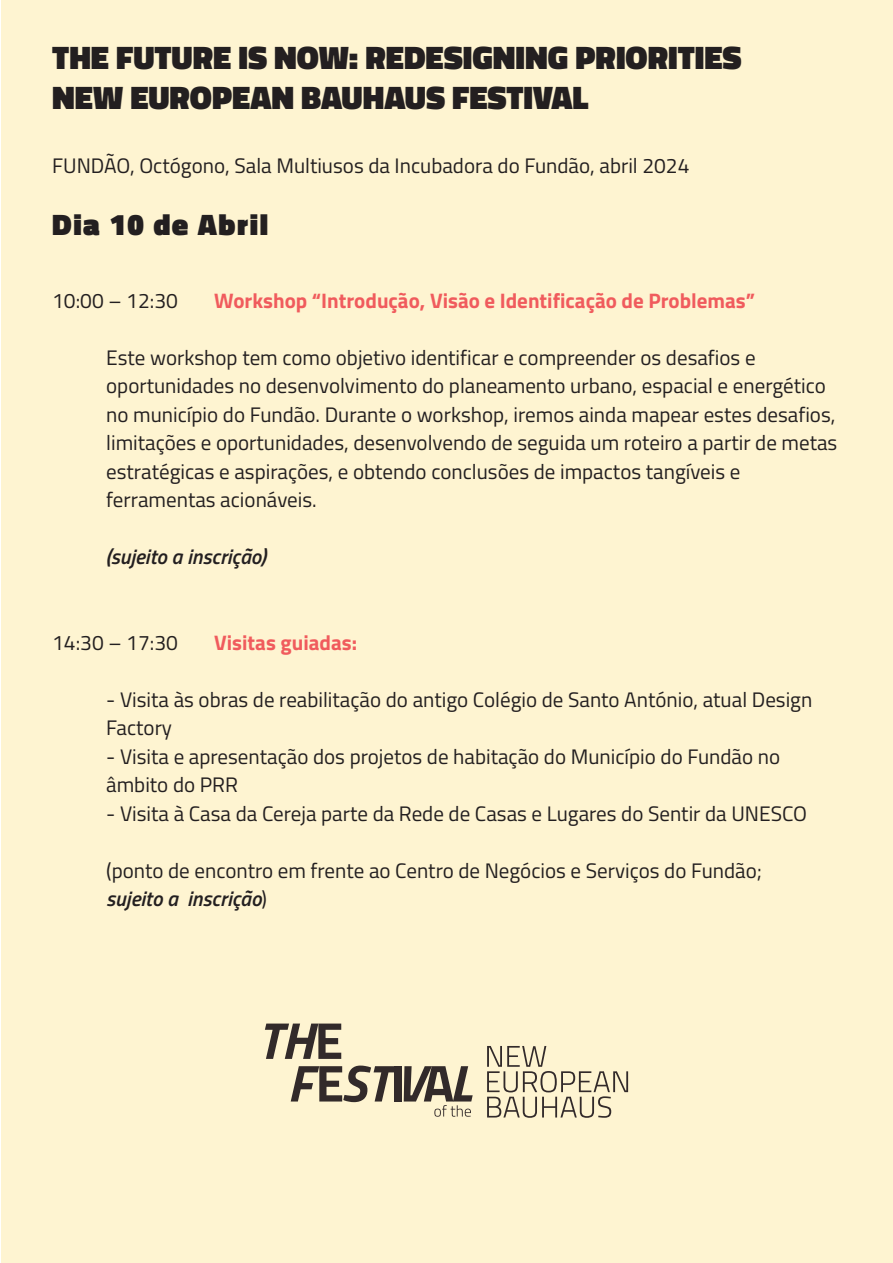
<style>
.page{position:relative;width:893px;height:1263px;background:#fff}
.page>*{position:absolute;margin:0;border:0;box-sizing:border-box;transform-origin:0 0}
.t1{font:900 33px/39.6px "Titillium Web";color:#231f20}
.t2{font:900 30px "Titillium Web";letter-spacing:.05em;color:#231f20}
.t3{font:21px/28.5px "Titillium Web";color:#231f20}
.t4{font:700 21px "Titillium Web";color:#f05b5d}
.t5{font:italic 600 21px "Titillium Web";color:#231f20}
.s1{font-weight:600;font-style:italic}
</style>
<div class="page">
<div style="left:2px;top:0;width:891px;height:1263px;background:#fef4d1"></div>
<svg style="left:265px;top:1023px;width:76px;height:36px"></svg>
<svg style="left:291px;top:1065px;width:107px;height:37px"></svg>
<div style="left:394px;top:1066px;width:7px;height:35px;background:#322a2a"></div>
<svg style="left:487px;top:1046px;width:141px;height:72px"></svg>
<svg style="left:404px;top:1066px;width:69px;height:51px"></svg>
<h1 class="t1" style="left:52px;top:38px;width:691px">THE FUTURE IS NOW: REDESIGNING PRIORITIES<br>NEW EUROPEAN BAUHAUS FESTIVAL</h1>
<p class="t3" style="left:52px;top:151px;width:639px">FUNDÃO, Octógono, Sala Multiusos da Incubadora do Fundão, abril 2024</p>
<h2 class="t2" style="left:52px;top:202px;width:217px">Dia 10 de Abril</h2>
<p class="t3" style="left:52px;top:285px;width:127px">10:00 – 12:30</p>
<p class="t4" style="left:214px;top:284px;width:542px">Workshop “Introdução, Visão e Identificação de Problemas”</p>
<p class="t3" style="left:106px;top:342px;width:733px">Este workshop tem como objetivo identificar e compreender os desafios e oportunidades no desenvolvimento do planeamento urbano, espacial e energético no município do Fundão. Durante o workshop, iremos ainda mapear estes desafios, limitações e oportunidades, desenvolvendo de seguida um roteiro a partir de metas estratégicas e aspirações, e obtendo conclusões de impactos tangíveis e ferramentas acionáveis.</p>
<p class="t5" style="left:106px;top:541px;width:161px">(sujeito a inscrição)</p>
<p class="t3" style="left:52px;top:627px;width:127px">14:30 – 17:30</p>
<p class="t4" style="left:214px;top:626px;width:144px">Visitas guiadas:</p>
<p class="t3" style="left:106px;top:684px;width:708px">- Visita às obras de reabilitação do antigo Colégio de Santo António, atual Design<br>Factory</p>
<p class="t3" style="left:106px;top:741px;width:675px">- Visita e apresentação dos projetos de habitação do Município do Fundão no âmbito do PRR</p>
<p class="t3" style="left:106px;top:798px;width:702px">- Visita à Casa da Cereja parte da Rede de Casas e Lugares do Sentir da UNESCO</p>
<p class="t3" style="left:106px;top:855px;width:657px">(ponto de encontro em frente ao Centro de Negócios e Serviços do Fundão; <span class="s1">sujeito a inscrição</span>)</p>
</div>
